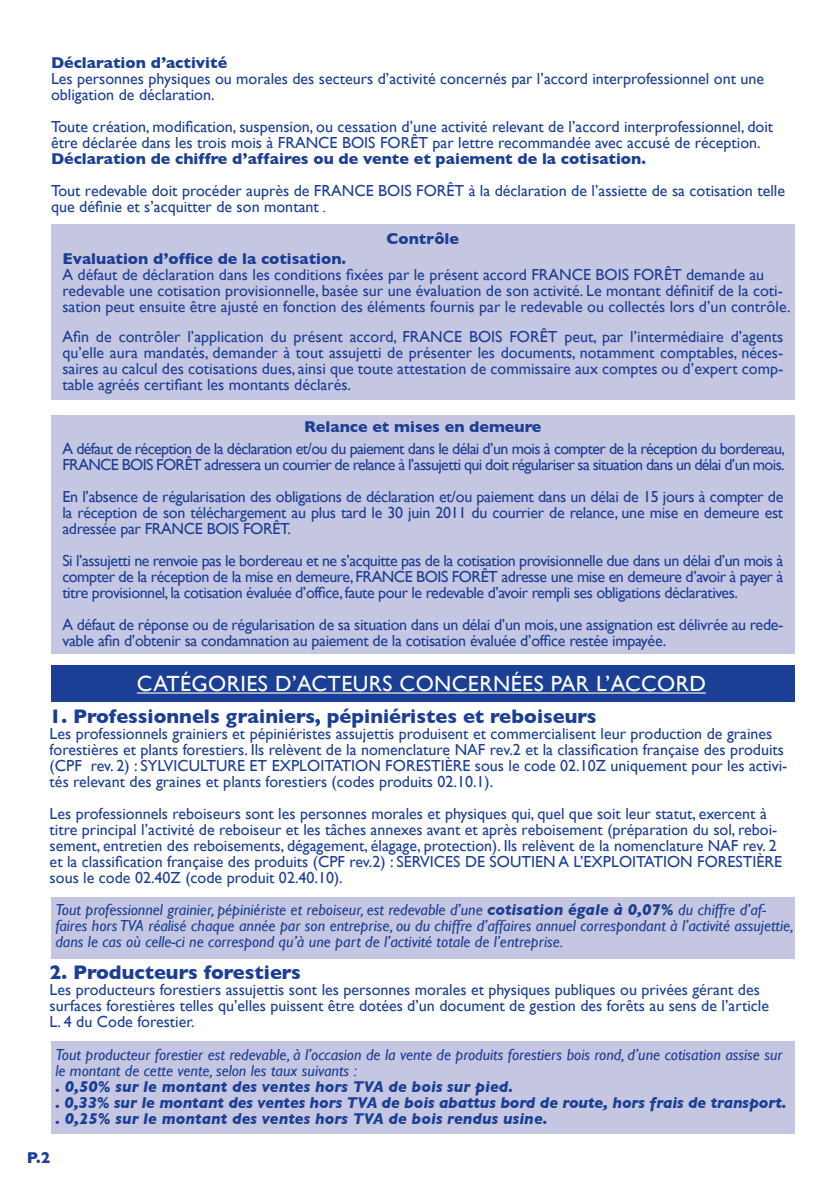
<style>
.page{position:relative;width:840px;height:1191px;background:#fff}
.page>*{position:absolute;margin:0;border:0;box-sizing:border-box;transform-origin:0 0}
.t1{font:22px "Gill Sans";letter-spacing:.02em;color:#fff}
.t2{font:700 20px "Gill Sans";color:#1b3f94}
.t3{font:16px/16px "Gill Sans";color:#1b3f94}
.t4{font:italic 16px/16px "Gill Sans";color:#1b3f94}
.t5{font:16px/16px "Gill Sans";letter-spacing:-.04em;color:#1b3f94}
.t6{font:16px/16px "Gill Sans";letter-spacing:-.02em;color:#1b3f94}
.t7{font:italic 700 16px "Gill Sans";color:#1b3f94}
.titre_1{font:700 16px "Gill Sans";color:#1b3f94}
.s1{font-style:italic}
.s2{font-weight:700}
</style>
<div class="page">
<div style="left:51px;top:897px;width:743px;height:62px;background:#c5c6e1"></div>
<div style="left:51px;top:1041px;width:743px;height:92px;background:#c5c6e1"></div>
<div style="left:51px;top:665px;width:743px;height:37px;background:#1b3f94"></div>
<div style="left:51px;top:224px;width:743px;height:176px;background:#c5c6e1"></div>
<hr style="left:137px;top:692px;width:568px;height:1px;background:#fff">
<div style="left:51px;top:415px;width:743px;height:238px;background:#c5c6e1"></div>
<p class="titre_1" style="left:51px;top:53px;width:177px">Déclaration d’activité</p>
<p class="t3" style="left:51px;top:70px;width:714px">Les personnes physiques ou morales des secteurs d’activité concernés par l’accord interprofessionnel ont une obligation de déclaration.</p>
<p class="t3" style="left:51px;top:118px;width:723px">Toute création, modification, suspension, ou cessation d’une activité relevant de l’accord interprofessionnel, doit être déclarée dans les trois mois à FRANCE BOIS FORÊT par lettre recommandée avec accusé de réception.</p>
<p class="titre_1" style="left:51px;top:149px;width:596px">Déclaration de chiffre d’affaires ou de vente et paiement de la cotisation.</p>
<p class="t3" style="left:51px;top:182px;width:735px">Tout redevable doit procéder auprès de FRANCE BOIS FORÊT à la déclaration de l’assiette de sa cotisation telle que définie et s’acquitter de son montant <span class="s1">.</span></p>
<p class="titre_1" style="left:386px;top:229px;width:74px">Contrôle</p>
<p class="titre_1" style="left:62px;top:249px;width:285px">Evaluation d’office de la cotisation.</p>
<p class="t3" style="left:62px;top:266px;width:729px">A défaut de déclaration dans les conditions fixées par le présent accord FRANCE BOIS FORÊT demande au redevable une cotisation provisionnelle, basée sur une évaluation de son activité. Le montant définitif de la coti&shy;sation peut ensuite être ajusté en fonction des éléments fournis par le redevable ou collectés lors d’un contrôle.</p>
<p class="t3" style="left:62px;top:328px;width:721px;text-align:justify">Afin de contrôler l’application du présent accord, FRANCE BOIS FORÊT peut, par l’intermédiaire d’agents qu’elle aura mandatés, demander à tout assujetti de présenter les documents, notamment comptables, néces&shy;saires au calcul des cotisations dues, ainsi que toute attestation de commissaire aux comptes ou d’expert comp&shy;table agréés certifiant les montants déclarés.</p>
<p class="titre_1" style="left:304px;top:417px;width:239px">Relance et mises en demeure</p>
<p class="t5" style="left:62px;top:440px;width:723px">A défaut de réception de la déclaration et/ou du paiement dans le délai d’un mois à compter de la réception du bordereau,<br>FRANCE BOIS FORÊT adressera un courrier de relance à l’assujetti qui doit régulariser sa situation dans un délai d’un mois.</p>
<p class="t3" style="left:62px;top:488px;width:722px;text-align:justify">En l’absence de régularisation des obligations de déclaration et/ou paiement dans un délai de 15 jours à compter de la réception de son téléchargement au plus tard le 30 juin 2011 du courrier de relance, une mise en demeure est adressée par FRANCE BOIS FORÊT.</p>
<p class="t3" style="left:62px;top:552px;width:722px;text-align:justify">Si l’assujetti ne renvoie pas le bordereau et ne s’acquitte pas de la cotisation provisionnelle due dans un délai d’un mois à compter de la réception de la mise en demeure, FRANCE BOIS FORÊT adresse une mise en demeure d’avoir à payer à titre provisionnel, la cotisation évaluée d’office, faute pour le redevable d’avoir rempli ses obligations déclaratives.</p>
<p class="t6" style="left:62px;top:616px;width:721px">A défaut de réponse ou de régularisation de sa situation dans un délai d’un mois, une assignation est délivrée au rede&shy;vable afin d’obtenir sa condamnation au paiement de la cotisation évaluée d’office restée impayée.</p>
<p class="t1" style="left:137px;top:671px;width:570px">CATÉGORIES D’ACTEURS CONCERNÉES PAR L’ACCORD</p>
<p class="t2" style="left:50px;top:705px;width:548px">1. Professionnels grainiers, pépiniéristes et reboiseurs</p>
<p class="t3" style="left:50px;top:726px;width:738px">Les professionnels grainiers et pépiniéristes assujettis produisent et commercialisent leur production de graines forestières et plants forestiers. Ils relèvent de la nomenclature NAF rev.2 et la classification française des produits (CPF rev. 2) : SYLVICULTURE ET EXPLOITATION FORESTIÈRE sous le code 02.10Z uniquement pour les activi&shy;tés relevant des graines et plants forestiers (codes produits 02.10.1).</p>
<p class="t3" style="left:50px;top:806px;width:733px">Les professionnels reboiseurs sont les personnes morales et physiques qui, quel que soit leur statut, exercent à titre principal l’activité de reboiseur et les tâches annexes avant et après reboisement (préparation du sol, reboi&shy;sement, entretien des reboisements, dégagement, élagage, protection). Ils relèvent de la nomenclature NAF rev. 2 et la classification française des produits (CPF rev.2) : SERVICES DE SOUTIEN A L’EXPLOITATION FORESTIÈRE sous le code 02.40Z (code produit 02.40.10).</p>
<p class="t4" style="left:55px;top:902px;width:739px">Tout professionnel grainier, pépiniériste et reboiseur, est redevable d’une <span class="s2">cotisation égale à 0,07%</span> du chiffre d’af&shy;faires hors TVA réalisé chaque année par son entreprise, ou du chiffre d’affaires annuel correspondant à l’activité assujettie, dans le cas où celle-ci ne correspond qu’à une part de l’activité totale de l’entreprise.</p>
<p class="t2" style="left:50px;top:961px;width:253px">2. Producteurs forestiers</p>
<p class="t3" style="left:50px;top:982px;width:720px">Les producteurs forestiers assujettis sont les personnes morales et physiques publiques ou privées gérant des surfaces forestières telles qu’elles puissent être dotées d’un document de gestion des forêts au sens de l’article</p>
<p class="t3" style="left:50px;top:1014px;width:146px">L. 4 du Code forestier.</p>
<p class="t4" style="left:55px;top:1046px;width:728px">Tout producteur forestier est redevable, à l’occasion de la vente de produits forestiers bois rond, d’une cotisation assise sur le montant de cette vente, selon les taux suivants :</p>
<p class="t7" style="left:55px;top:1076px;width:459px">. 0,50% sur le montant des ventes hors TVA de bois sur pied.</p>
<p class="t7" style="left:55px;top:1092px;width:732px">. 0,33% sur le montant des ventes hors TVA de bois abattus bord de route, hors frais de transport.</p>
<p class="t7" style="left:55px;top:1108px;width:493px">. 0,25% sur le montant des ventes hors TVA de bois rendus usine.</p>
<p class="titre_1" style="left:27px;top:1148px;width:25px">P.2</p>
</div>
